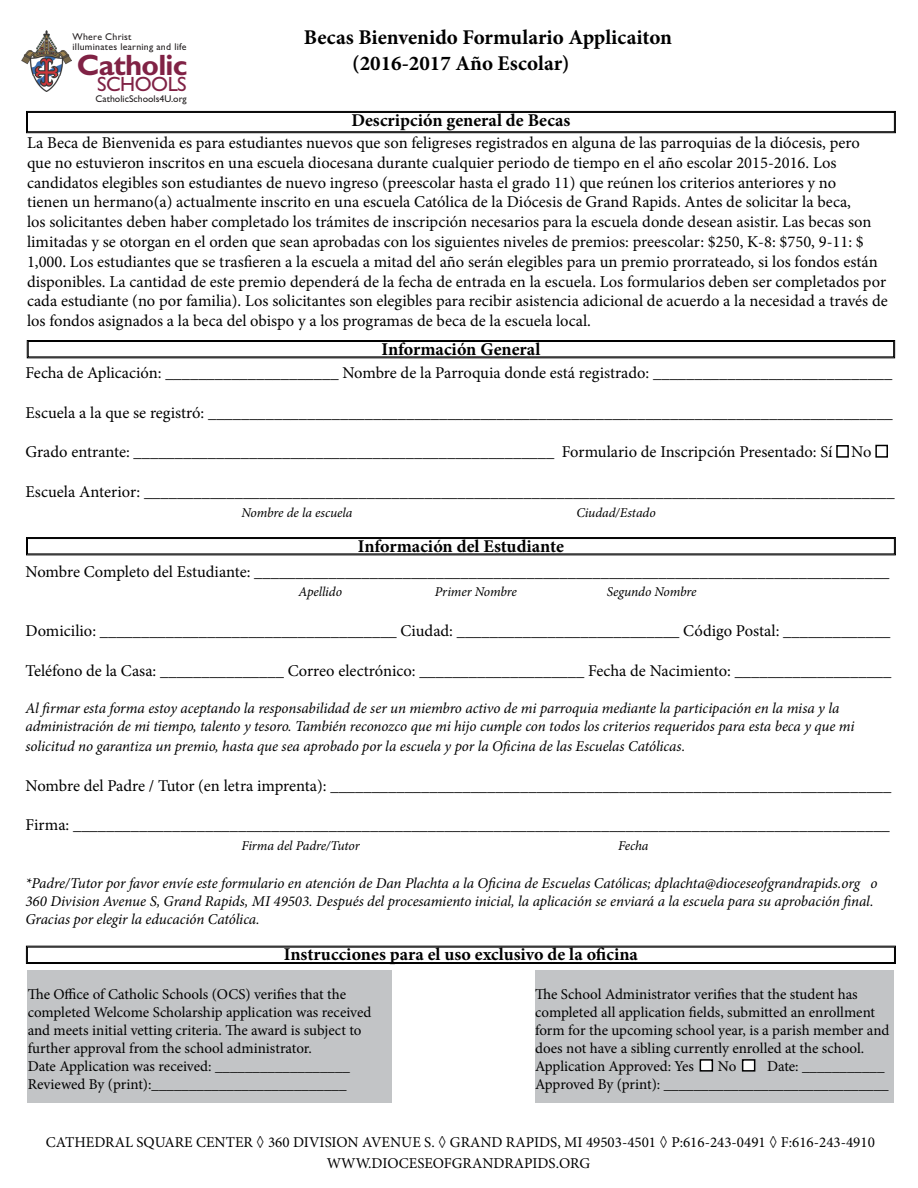
<style>
.page{position:relative;width:918px;height:1188px;background:#fff}
.page>*{position:absolute;margin:0;border:0;box-sizing:border-box;transform-origin:0 0}
.t1{font:700 29.55px "Gill Sans";letter-spacing:-.025em;color:#802245}
.t2{font:700 21px/25.2px "Minion Pro";color:#000}
.t3{font:20.7px "Gill Sans";letter-spacing:-.025em;color:#802245}
.t4{font:700 18px "Minion Pro";color:#000}
.t5{font:16.5px/19.8px "Minion Pro";color:#000}
.t6{font:15px/18px "Minion Pro";color:#000}
.t7{font:italic 15px/18px "Minion Pro";letter-spacing:-.005em;color:#000}
.t8{font:italic 13.5px "Minion Pro";letter-spacing:-.01em;color:#000}
.t9{font:9.9px "Gill Sans";letter-spacing:.025em;color:#231f20}
.t10{font:9.9px "Gill Sans";color:#231f20}
</style>
<div class="page">
<img style="left:22px;top:31px;width:49px;height:60px">
<svg style="left:26px;top:111px;width:870px;height:22px"></svg>
<div style="left:27px;top:112px;width:868px;height:20px;border:1px solid #000"></div>
<svg style="left:27px;top:340px;width:868px;height:18px"></svg>
<div style="left:28px;top:341px;width:866px;height:16px;border:1px solid #000"></div>
<div style="left:875px;top:445px;width:13px;height:13px;border:2px solid #000"></div>
<svg style="left:26px;top:537px;width:870px;height:18px"></svg>
<div style="left:27px;top:538px;width:868px;height:16px;border:1px solid #000"></div>
<svg style="left:26px;top:946px;width:870px;height:18px"></svg>
<div style="left:27px;top:947px;width:868px;height:16px;border:1px solid #000"></div>
<div style="left:28px;top:970px;width:364px;height:133px;background:#c2c4c6"></div>
<div style="left:535px;top:970px;width:359px;height:133px;background:#c2c4c6"></div>
<div style="left:700px;top:1059px;width:13px;height:13px;background:#fff;border:2px solid #000"></div>
<div style="left:742px;top:1059px;width:13px;height:13px;background:#fff;border:2px solid #000"></div>
<div style="left:836px;top:445px;width:13px;height:13px;border:2px solid #000"></div>
<p class="t2" style="left:352px;top:25px;width:321px;text-indent:-48px">Becas Bienvenido Formulario Applicaiton (2016-2017 Año Escolar)</p>
<p class="t4" style="left:351px;top:107px;width:221px">Descripción general de Becas</p>
<p class="t5" style="left:27px;top:133px;width:862px">La Beca de Bienvenida es para estudiantes nuevos que son feligreses registrados en alguna de las parroquias de la diócesis, pero que no estuvieron inscritos en una escuela diocesana durante cualquier periodo de tiempo en el año escolar 2015-2016. Los candidatos elegibles son estudiantes de nuevo ingreso (preescolar hasta el grado 11) que reúnen los criterios anteriores y no<br>tienen un hermano(a) actualmente inscrito en una escuela Católica de la Diócesis de Grand Rapids. Antes de solicitar la beca,<br>los solicitantes deben haber completado los trámites de inscripción necesarios para la escuela donde desean asistir. Las becas son limitadas y se otorgan en el orden que sean aprobadas con los siguientes niveles de premios: preescolar: $250, K-8: $750, 9-11: $ 1,000. Los estudiantes que se trasfieren a la escuela a mitad del año serán elegibles para un premio prorrateado, si los fondos están disponibles. La cantidad de este premio dependerá de la fecha de entrada en la escuela. Los formularios deben ser completados por cada estudiante (no por familia). Los solicitantes son elegibles para recibir asistencia adicional de acuerdo a la necesidad a través de los fondos asignados a la beca del obispo y a los programas de beca de la escuela local.</p>
<p class="t4" style="left:381px;top:336px;width:160px">Información General</p>
<p class="t5" style="left:26px;top:363px;width:868px">Fecha de Aplicación: _____________________ Nombre de la Parroquia donde está registrado: _____________________________</p>
<p class="t5" style="left:26px;top:403px;width:869px">Escuela a la que se registró: ___________________________________________________________________________________</p>
<p class="t5" style="left:26px;top:442px;width:848px">Grado entrante: ___________________________________________________ Formulario de Inscripción Presentado: Sí No</p>
<p class="t5" style="left:26px;top:482px;width:871px">Escuela Anterior: ___________________________________________________________________________________________</p>
<p class="t8" style="left:242px;top:503px;width:112px">Nombre de la escuela</p>
<p class="t8" style="left:576px;top:503px;width:81px">Ciudad/Estado</p>
<p class="t4" style="left:358px;top:533px;width:208px">Información del Estudiante</p>
<p class="t5" style="left:26px;top:562px;width:866px">Nombre Completo del Estudiante: _____________________________________________________________________________</p>
<p class="t8" style="left:299px;top:583px;width:45px">Apellido</p>
<p class="t8" style="left:435px;top:583px;width:84px">Primer Nombre</p>
<p class="t8" style="left:607px;top:583px;width:92px">Segundo Nombre</p>
<p class="t5" style="left:26px;top:621px;width:867px">Domicilio: ____________________________________ Ciudad: ___________________________ Código Postal: _____________</p>
<p class="t5" style="left:26px;top:661px;width:867px">Teléfono de la Casa: _______________ Correo electrónico: ____________________ Fecha de Nacimiento: ___________________</p>
<p class="t7" style="left:26px;top:700px;width:830px">Al firmar esta forma estoy aceptando la responsabilidad de ser un miembro activo de mi parroquia mediante la participación en la misa y la administración de mi tiempo, talento y tesoro. También reconozco que mi hijo cumple con todos los criterios requeridos para esta beca y que mi</p>
<p class="t7" style="left:26px;top:737px;width:661px">solicitud no garantiza un premio, hasta que sea aprobado por la escuela y por la Oficina de las Escuelas Católicas.</p>
<p class="t5" style="left:26px;top:776px;width:867px">Nombre del Padre / Tutor (en letra imprenta): ____________________________________________________________________</p>
<p class="t5" style="left:26px;top:815px;width:866px">Firma: ___________________________________________________________________________________________________</p>
<p class="t8" style="left:242px;top:837px;width:120px">Firma del Padre/Tutor</p>
<p class="t8" style="left:618px;top:837px;width:32px">Fecha</p>
<p class="t7" style="left:26px;top:874px;width:853px">*Padre/Tutor por favor envíe este formulario en atención de Dan Plachta a la Oficina de Escuelas Católicas; dplachta@dioceseofgrandrapids.org o<br>360 Division Avenue S, Grand Rapids, MI 49503. Después del procesamiento inicial, la aplicación se enviará a la escuela para su aprobación final.<br>Gracias por elegir la educación Católica.</p>
<p class="t4" style="left:284px;top:942px;width:356px">Instrucciones para el uso exclusivo de la oficina</p>
<p class="t9" style="left:73px;top:31px;width:60px">Where Christ</p>
<p class="t9" style="left:73px;top:41px;width:116px">illuminates learning and life</p>
<h1 class="t1" style="left:77px;top:48px;width:112px">Catholic</h1>
<p class="t3" style="left:97px;top:72px;width:91px">SCHOOLS</p>
<p class="t10" style="left:96px;top:93px;width:93px">CatholicSchools4U.org</p>
<p class="t6" style="left:28px;top:985px;width:345px">The Office of Catholic Schools (OCS) verifies that the completed Welcome Scholarship application was received and meets initial vetting criteria. The award is subject to further approval from the school administrator.<br>Date Application was received: __________________ Reviewed By (print):__________________________</p>
<p class="t6" style="left:535px;top:985px;width:356px">The School Administrator verifies that the student has completed all application fields, submitted an enrollment form for the upcoming school year, is a parish member and does not have a sibling currently enrolled at the school.<br>Application Approved: Yes</p>
<p class="t6" style="left:535px;top:1057px;width:355px;text-align:right">Date: ___________<br>Approved By (print): ______________________________</p>
<p class="t6" style="left:718px;top:1057px;width:20px">No</p>
<p class="t6" style="left:46px;top:1132px;width:831px;line-height:20.9px;text-align:center">CATHEDRAL SQUARE CENTER ◊ 360 DIVISION AVENUE S. ◊ GRAND RAPIDS, MI 49503-4501 ◊ P:616-243-0491 ◊ F:616-243-4910<br>WWW.DIOCESEOFGRANDRAPIDS.ORG</p>
</div>
